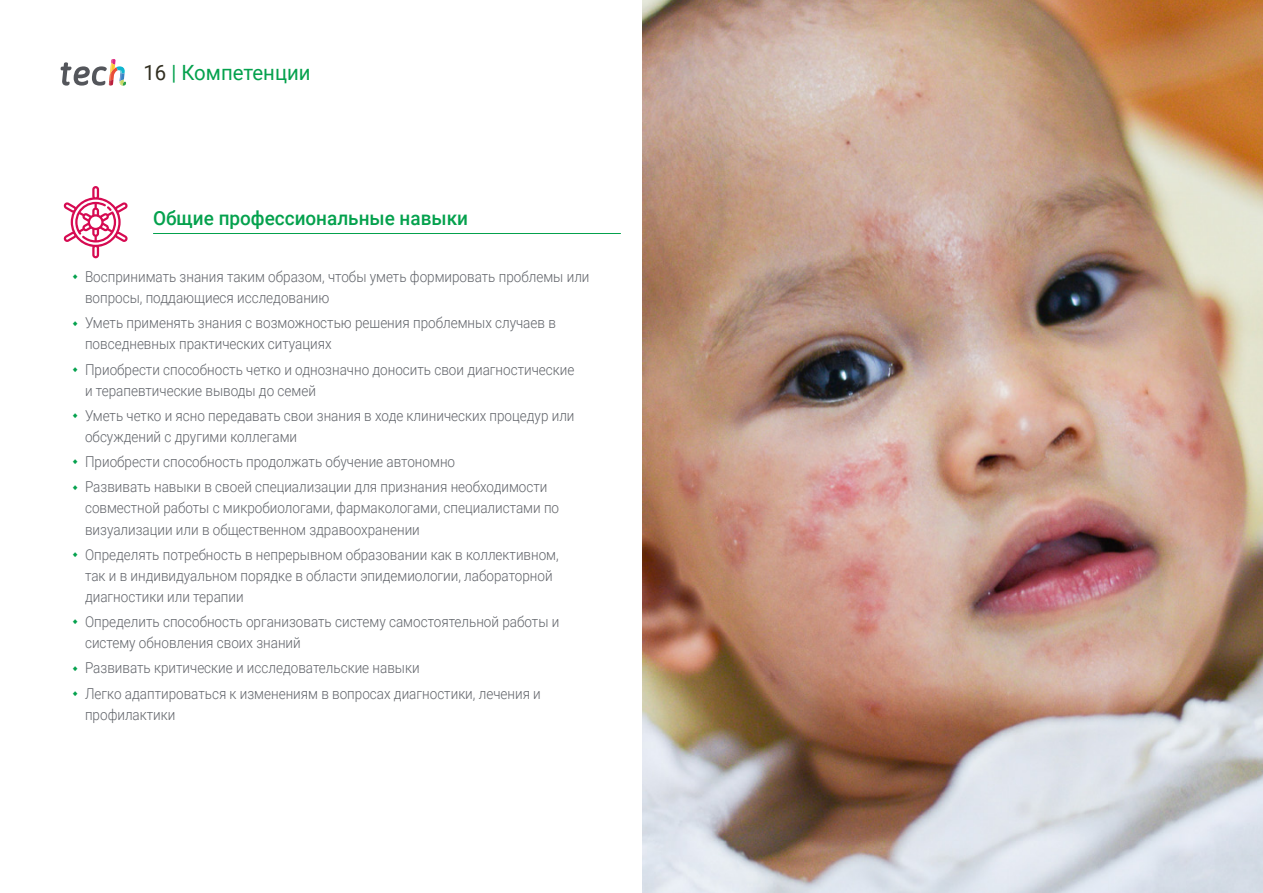
<style>
.page{position:relative;width:1263px;height:893px;background:#fff}
.page>*{position:absolute;margin:0;border:0;box-sizing:border-box;transform-origin:0 0}
.t1{font:21px "Roboto";color:#04a14d}
.t2{font:500 19.5px "Roboto";color:#04a14d}
.t3{font:300 15px/21px "Roboto";color:#61646a;scale:.9 1}
.s1{color:#312e20}
</style>
<div class="page">
<hr style="left:153px;top:233px;width:468px;height:1px;background:#04a14d">
<svg style="left:63px;top:186px;width:65px;height:72px"></svg>
<svg style="left:61px;top:59px;width:65px;height:27px"></svg>
<img style="left:642px;top:0;width:621px;height:893px">
<h1 class="t1" style="left:144px;top:57px;width:169px"><span class="s1">16</span> | Компетенции</h1>
<h2 class="t2" style="left:153px;top:205px;width:316px">Общие профессиональные навыки</h2>
<p class="t3" style="left:85px;top:266px;width:562px">Воспринимать знания таким образом, чтобы уметь формировать проблемы или вопросы, поддающиеся исследованию</p>
<p class="t3" style="left:85px;top:312px;width:525px">Уметь применять знания с возможностью решения проблемных случаев в повседневных практических ситуациях</p>
<p class="t3" style="left:85px;top:358px;width:545px">Приобрести способность четко и однозначно доносить свои диагностические и терапевтические выводы до семей</p>
<p class="t3" style="left:85px;top:405px;width:545px">Уметь четко и ясно передавать свои знания в ходе клинических процедур или обсуждений с другими коллегами</p>
<p class="t3" style="left:85px;top:449px;width:515px;line-height:25.2px">Приобрести способность продолжать обучение автономно<br>Развивать навыки в своей специализации для признания необходимости</p>
<p class="t3" style="left:85px;top:497px;width:528px">совместной работы с микробиологами, фармакологами, специалистами по визуализации или в общественном здравоохранении</p>
<p class="t3" style="left:85px;top:543px;width:528px">Определять потребность в непрерывном образовании как в коллективном, так и в индивидуальном порядке в области эпидемиологии, лабораторной диагностики или терапии</p>
<p class="t3" style="left:85px;top:611px;width:528px">Определить способность организовать систему самостоятельной работы и систему обновления своих знаний</p>
<p class="t3" style="left:85px;top:655px;width:508px;line-height:25.2px">Развивать критические и исследовательские навыки<br>Легко адаптироваться к изменениям в вопросах диагностики, лечения и</p>
<p class="t3" style="left:85px;top:703px;width:102px">профилактики</p>
</div>
